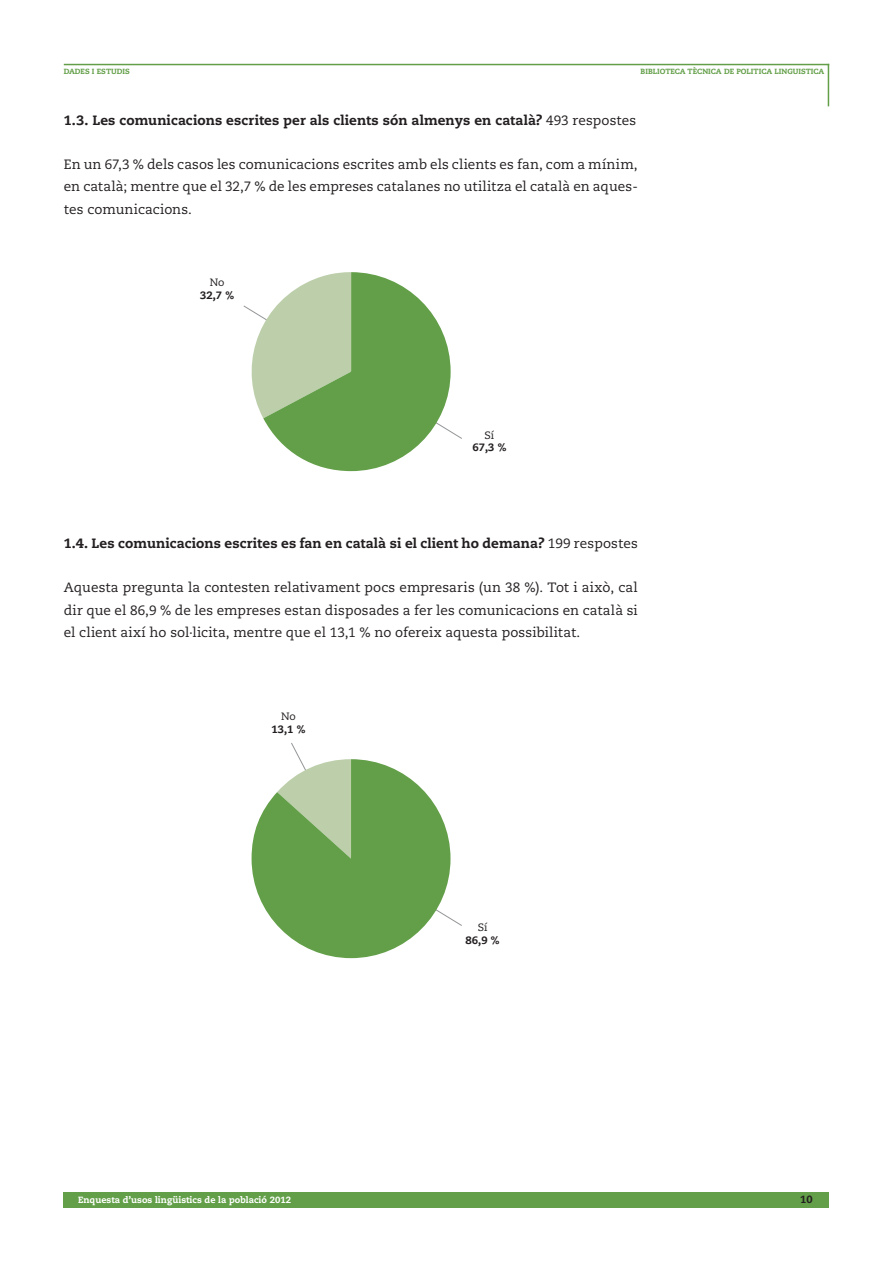
<style>
.page{position:relative;width:893px;height:1263px;background:#fff}
.page>*{position:absolute;margin:0;border:0;box-sizing:border-box;transform-origin:0 0}
.Inici_apartats_Conti{font:13.5px/22.5px "Caecilia LT Std";letter-spacing:.005em;color:#231f20;text-align:justify}
.Titol_grafic{font:800 13.5px "Caecilia LT Std";letter-spacing:.005em;color:#231f20}
.t1{font:800 10.65px "Caecilia LT Std";color:#231f20}
.t2{font:10.65px "Caecilia LT Std";color:#231f20}
.t3{font:800 10.5px "Caecilia LT Std";color:#231f20}
.t4{font:800 9px "Caecilia LT Std";color:#fff}
.t5{font:800 7.5px "Caecilia LT Std";color:#639f48}
.s1{font-weight:400}
</style>
<div class="page">
<div style="left:64px;top:1192px;width:765px;height:16px;background:#639f48"></div>
<hr style="left:64px;top:64px;width:765px;height:1px;background:#639f48">
<hr style="left:828px;top:64px;width:1px;height:42px;background:#639f48">
<svg style="left:243px;top:272px;width:219px;height:199px"></svg>
<svg style="left:252px;top:743px;width:210px;height:215px"></svg>
<p class="t5" style="left:64px;top:66px;width:68px">DADES I ESTUDIS</p>
<p class="t5" style="left:641px;top:66px;width:185px">BIBLIOTECA TÈCNICA DE POLITICA LINGUISTICA</p>
<p class="Titol_grafic" style="left:64px;top:112px;width:574px">1.3. Les comunicacions escrites per als clients són almenys en català? <span class="s1">493 respostes</span></p>
<p class="Inici_apartats_Conti" style="left:64px;top:153px;width:576px">En un 67,3 % dels casos les comunicacions escrites amb els clients es fan, com a mínim, en català; mentre que el 32,7 % de les empreses catalanes no utilitza el català en aques&shy;tes comunicacions.</p>
<p class="t2" style="left:210px;top:277px;width:16px">No</p>
<p class="t1" style="left:200px;top:289px;width:35px">32,7 %</p>
<p class="t2" style="left:485px;top:429px;width:11px">Sí</p>
<p class="t1" style="left:472px;top:441px;width:35px">67,3 %</p>
<p class="Titol_grafic" style="left:64px;top:535px;width:575px">1.4. Les comunicacions escrites es fan en català si el client ho demana? <span class="s1">199 respostes</span></p>
<p class="Inici_apartats_Conti" style="left:64px;top:576px;width:575px">Aquesta pregunta la contesten relativament pocs empresaris (un 38 %). Tot i això, cal dir que el 86,9 % de les empreses estan disposades a fer les comunicacions en català si el client així ho sol·licita, mentre que el 13,1 % no ofereix aquesta possibilitat.</p>
<p class="t2" style="left:281px;top:710px;width:16px">No</p>
<p class="t1" style="left:271px;top:722px;width:35px">13,1 %</p>
<p class="t2" style="left:478px;top:921px;width:11px">Sí</p>
<p class="t1" style="left:466px;top:934px;width:35px">86,9 %</p>
<p class="t4" style="left:78px;top:1194px;width:214px">Enquesta d’usos lingüistics de la població 2012</p>
<p class="t3" style="left:800px;top:1193px;width:14px">10</p>
</div>
